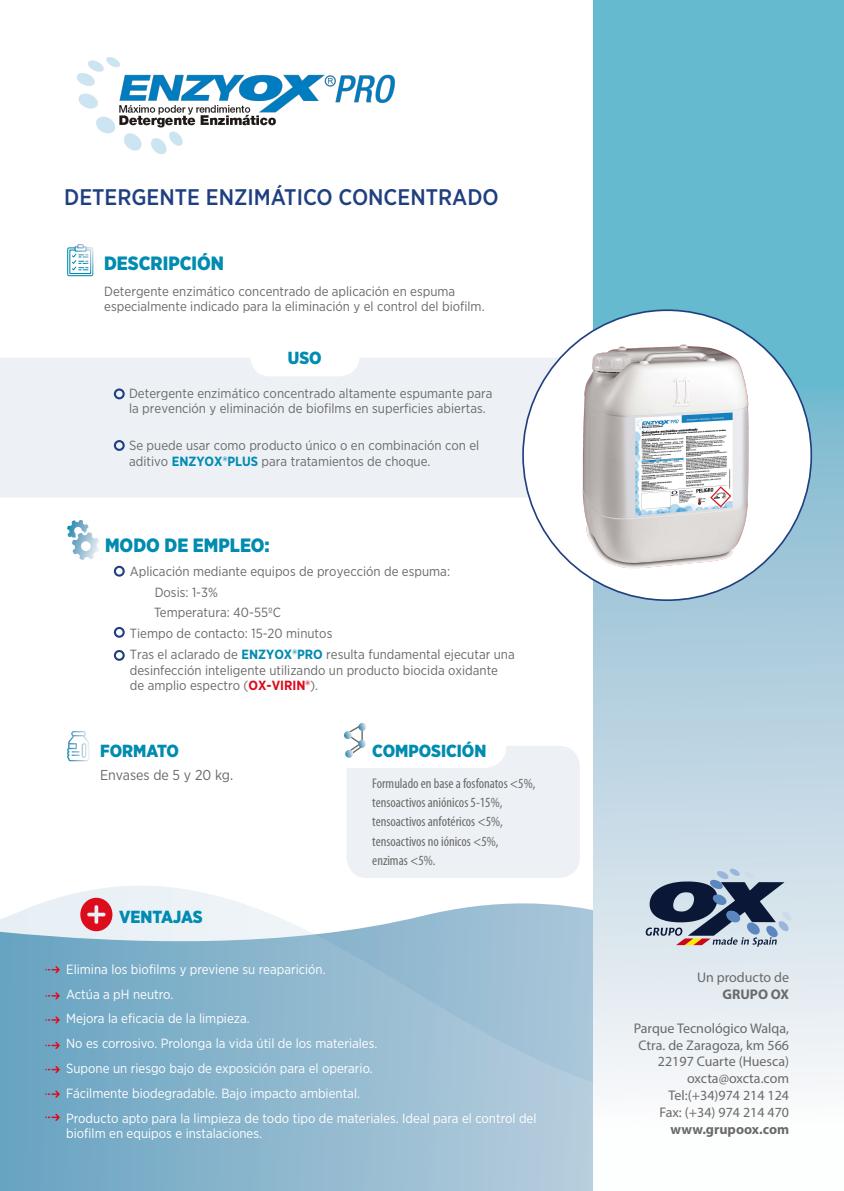
<style>
.page{position:relative;width:844px;height:1191px;background:#fff}
.page>*{position:absolute;margin:0;border:0;box-sizing:border-box;transform-origin:0 0}
.t1{font:500 22.57px "Gotham Narrow";color:#1f4080}
.t2{font:900 19.25px "Gotham Narrow";color:#008bb0}
.t3{font:900 17.5px "Gotham Narrow";color:#008bb0}
.Basic{font:14.35px "Gotham Narrow";color:#696a69}
.t4{font:14px "Myriad Pro";color:#696a69}
.Basic-2{font:condensed 14px/19.2px "Myriad Pro";color:#696a69}
.t5{font:700 14px "Myriad Pro";color:#696a69}
.Basic-3{font:13.3px/15.8px "Gotham Narrow";color:#696a69}
.Basic-4{font:13.3px/14.9px "Gotham Narrow";color:#fff}
.s1{font-weight:700;color:#008bb0}
.s2{font-weight:700;color:#dc0c1c}
</style>
<div class="page">
<div style="left:0;top:357px;width:560px;height:140px;background:#edf0f5"></div>
<div style="left:346px;top:746px;width:233px;height:132px;background:#edf0f5;border-radius:21px"></div>
<div style="left:326px;top:717px;width:179px;height:50px;background:#fff;border-radius:21px"></div>
<div style="left:325px;top:716px;width:181px;height:52px;border:2px solid #fff;border-radius:21px"></div>
<svg style="left:0;top:886px;width:593px;height:305px;background:#9bc0d4"></svg>
<svg style="left:80px;top:897px;width:32px;height:34px"></svg>
<svg style="left:593px;top:0;width:250px;height:1089px;background:#9ecddd"></svg>
<svg style="left:645px;top:868px;width:146px;height:78px;background:#8592a4"></svg>
<svg style="left:45px;top:966px;width:15px;height:7px"></svg>
<svg style="left:45px;top:1016px;width:15px;height:7px"></svg>
<svg style="left:45px;top:992px;width:15px;height:7px"></svg>
<svg style="left:67px;top:244px;width:26px;height:32px"></svg>
<svg style="left:344px;top:723px;width:22px;height:35px"></svg>
<svg style="left:67px;top:731px;width:23px;height:30px"></svg>
<svg style="left:45px;top:1065px;width:15px;height:8px"></svg>
<svg style="left:45px;top:1113px;width:15px;height:8px"></svg>
<svg style="left:45px;top:1041px;width:15px;height:8px"></svg>
<svg style="left:45px;top:1090px;width:15px;height:7px"></svg>
<div style="left:251px;top:332px;width:107px;height:43px;background:#fff;border-radius:19px"></div>
<div style="left:250px;top:332px;width:109px;height:44px;border:2px solid #fff;border-radius:19px"></div>
<div style="left:114px;top:440px;width:11px;height:11px;border:2px solid #1f4080;border-radius:50%"></div>
<div style="left:114px;top:566px;width:11px;height:10px;border:2px solid #1f4080;border-radius:50%"></div>
<div style="left:114px;top:627px;width:11px;height:11px;border:2px solid #1f4080;border-radius:50%"></div>
<div style="left:114px;top:650px;width:11px;height:11px;border:2px solid #1f4080;border-radius:50%"></div>
<div style="left:114px;top:388px;width:11px;height:11px;border:2px solid #1f4080;border-radius:50%"></div>
<img style="left:77px;top:57px;width:318px;height:97px">
<svg style="left:67px;top:520px;width:32px;height:40px"></svg>
<div style="left:523px;top:310px;width:288px;height:290px;background:#fff;border-radius:50%"></div>
<img style="left:582px;top:344px;width:167px;height:225px">
<p class="t1" style="left:64px;top:182px;width:436px">DETERGENTE ENZIMÁTICO CONCENTRADO</p>
<p class="t2" style="left:104px;top:250px;width:121px">DESCRIPCIÓN</p>
<p class="Basic-3" style="left:104px;top:283px;width:382px">Detergente enzimático concentrado de aplicación en espuma especialmente indicado para la eliminación y el control del biofilm.</p>
<p class="t3" style="left:288px;top:347px;width:35px">USO</p>
<p class="Basic-3" style="left:129px;top:385px;width:365px">Detergente enzimático concentrado altamente espumante para la prevención y eliminación de biofilms en superficies abiertas.</p>
<p class="Basic-3" style="left:129px;top:437px;width:351px">Se puede usar como producto único o en combinación con el aditivo <span class="s1">ENZYOX®PLUS</span> para tratamientos de choque.</p>
<p class="t2" style="left:105px;top:533px;width:166px">MODO DE EMPLEO:</p>
<p class="Basic-3" style="left:130px;top:563px;width:321px">Aplicación mediante equipos de proyección de espuma:</p>
<p class="Basic-3" style="left:155px;top:584px;width:65px">Dosis: 1-3%</p>
<p class="Basic-3" style="left:154px;top:604px;width:128px">Temperatura: 40-55ºC</p>
<p class="Basic-3" style="left:130px;top:625px;width:204px">Tiempo de contacto: 15-20 minutos</p>
<p class="Basic-3" style="left:130px;top:646px;width:386px">Tras el aclarado de <span class="s1">ENZYOX®PRO</span> resulta fundamental ejecutar una</p>
<p class="Basic-3" style="left:130px;top:662px;width:369px">desinfección inteligente utilizando un producto biocida oxidante de amplio espectro (<span class="s2">OX-VIRIN®</span>).</p>
<p class="t3" style="left:100px;top:739px;width:80px">FORMATO</p>
<p class="t3" style="left:372px;top:739px;width:116px">COMPOSICIÓN</p>
<p class="Basic" style="left:100px;top:765px;width:134px">Envases de 5 y 20 kg.</p>
<p class="t3" style="left:119px;top:905px;width:85px">VENTAJAS</p>
<p class="Basic-2" style="left:372px;top:773px;width:165px">Formulado en base a fosfonatos &lt;5%, tensoactivos aniónicos 5-15%, tensoactivos anfotéricos &lt;5%, tensoactivos no iónicos &lt;5%, enzimas &lt;5%.</p>
<p class="Basic-4" style="left:66px;top:961px;width:261px">Elimina los biofilms y previene su reaparición.</p>
<p class="Basic-4" style="left:66px;top:986px;width:109px">Actúa a pH neutro.</p>
<p class="Basic-4" style="left:66px;top:1011px;width:185px">Mejora la eficacia de la limpieza.</p>
<p class="Basic-4" style="left:66px;top:1035px;width:312px">No es corrosivo. Prolonga la vida útil de los materiales.</p>
<p class="Basic-4" style="left:66px;top:1060px;width:308px">Supone un riesgo bajo de exposición para el operario.</p>
<p class="Basic-4" style="left:66px;top:1085px;width:295px">Fácilmente biodegradable. Bajo impacto ambiental.</p>
<p class="Basic-4" style="left:66px;top:1110px;width:471px">Producto apto para la limpieza de todo tipo de materiales. Ideal para el control del biofilm en equipos e instalaciones.</p>
<p class="t4" style="left:696px;top:969px;width:94px">Un producto de</p>
<p class="t5" style="left:722px;top:985px;width:68px">GRUPO OX</p>
<p class="t4" style="left:633px;top:1019px;width:157px">Parque Tecnológico Walqa,</p>
<p class="t4" style="left:638px;top:1036px;width:152px">Ctra. de Zaragoza, km 566</p>
<p class="t4" style="left:657px;top:1053px;width:133px">22197 Cuarte (Huesca)</p>
<p class="t4" style="left:687px;top:1070px;width:103px">oxcta@oxcta.com</p>
<p class="t4" style="left:668px;top:1086px;width:122px">Tel:(+34)974 214 124</p>
<p class="t4" style="left:659px;top:1103px;width:131px">Fax: (+34) 974 214 470</p>
<p class="t5" style="left:670px;top:1119px;width:120px">www.grupoox.com</p>
</div>
